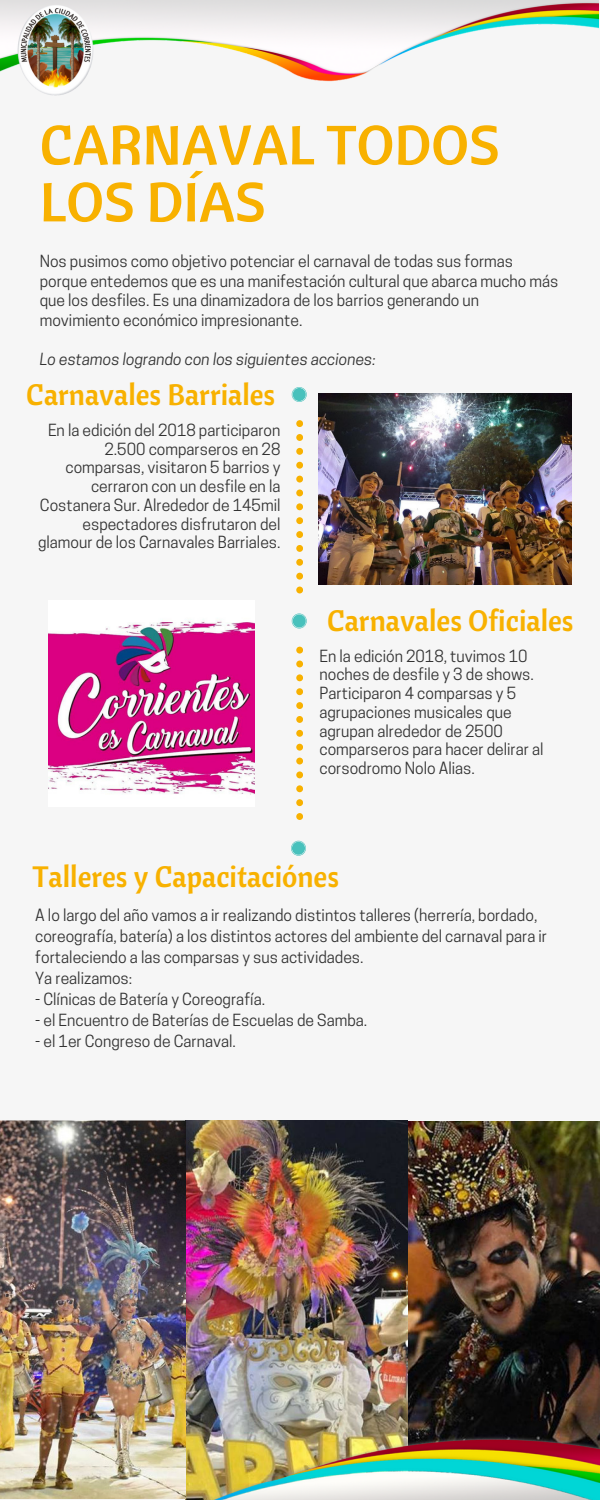
<style>
.page{position:relative;width:600px;height:1500px;background:#f6f6f6}
.page>*{position:absolute;margin:0;border:0;box-sizing:border-box;transform-origin:0 0}
.t1{font:55px/57px "Cantora One";color:#f8b100}
.t2{font:29.5px "Cantora One";color:#f8b100}
.t3{font:15.7px/18.8px "Cooper Hewitt";color:#323232}
.t4{font:italic 15.7px "Cooper Hewitt";color:#323232}
</style>
<div class="page">
<img style="left:408px;top:1121px;width:192px;height:270px">
<div style="left:296px;top:490px;width:7px;height:6px;background:#f8b100;border-radius:50%"></div>
<div style="left:296px;top:503px;width:7px;height:7px;background:#f8b100;border-radius:50%"></div>
<div style="left:296px;top:476px;width:7px;height:7px;background:#f8b100;border-radius:50%"></div>
<div style="left:296px;top:531px;width:7px;height:7px;background:#f8b100;border-radius:50%"></div>
<svg style="left:296px;top:420px;width:7px;height:7px"></svg>
<div style="left:296px;top:545px;width:7px;height:7px;background:#f8b100;border-radius:50%"></div>
<div style="left:296px;top:434px;width:7px;height:7px;background:#f8b100;border-radius:50%"></div>
<div style="left:296px;top:448px;width:7px;height:7px;background:#f8b100;border-radius:50%"></div>
<div style="left:296px;top:462px;width:7px;height:7px;background:#f8b100;border-radius:50%"></div>
<div style="left:296px;top:517px;width:7px;height:7px;background:#f8b100;border-radius:50%"></div>
<div style="left:296px;top:573px;width:7px;height:7px;background:#f8b100;border-radius:50%"></div>
<div style="left:296px;top:587px;width:7px;height:6px;background:#f8b100;border-radius:50%"></div>
<div style="left:296px;top:559px;width:7px;height:7px;background:#f8b100;border-radius:50%"></div>
<svg style="left:292px;top:387px;width:15px;height:15px"></svg>
<div style="left:293px;top:388px;width:13px;height:13px;background:#48c1bc;border-radius:50%"></div>
<div style="left:296px;top:716px;width:7px;height:7px;background:#f8b100;border-radius:50%"></div>
<div style="left:296px;top:730px;width:7px;height:7px;background:#f8b100;border-radius:50%"></div>
<div style="left:296px;top:702px;width:7px;height:7px;background:#f8b100;border-radius:50%"></div>
<div style="left:296px;top:758px;width:7px;height:7px;background:#f8b100;border-radius:50%"></div>
<svg style="left:296px;top:647px;width:7px;height:7px"></svg>
<div style="left:296px;top:771px;width:7px;height:7px;background:#f8b100;border-radius:50%"></div>
<div style="left:296px;top:661px;width:7px;height:6px;background:#f8b100;border-radius:50%"></div>
<div style="left:296px;top:674px;width:7px;height:7px;background:#f8b100;border-radius:50%"></div>
<div style="left:296px;top:688px;width:7px;height:7px;background:#f8b100;border-radius:50%"></div>
<div style="left:296px;top:744px;width:7px;height:7px;background:#f8b100;border-radius:50%"></div>
<div style="left:296px;top:799px;width:7px;height:7px;background:#f8b100;border-radius:50%"></div>
<div style="left:296px;top:813px;width:7px;height:7px;background:#f8b100;border-radius:50%"></div>
<div style="left:296px;top:785px;width:7px;height:7px;background:#f8b100;border-radius:50%"></div>
<svg style="left:292px;top:614px;width:15px;height:14px"></svg>
<div style="left:293px;top:614px;width:13px;height:14px;background:#48c1bc;border-radius:50%"></div>
<svg style="left:291px;top:841px;width:15px;height:15px"></svg>
<div style="left:292px;top:842px;width:13px;height:13px;background:#48c1bc;border-radius:50%"></div>
<img style="left:0;top:0;width:599px;height:96px">
<img style="left:186px;top:1120px;width:222px;height:271px">
<img style="left:30px;top:1391px;width:570px;height:109px">
<img style="left:319px;top:394px;width:253px;height:190px">
<img style="left:49px;top:621px;width:206px;height:174px">
<img style="left:0;top:1120px;width:186px;height:378px">
<h1 class="t1" style="left:40px;top:115px;width:462px">CARNAVAL TODOS<br>LOS DÍAS</h1>
<p class="t3" style="left:40px;top:254px;width:520px;line-height:19.5px">Nos pusimos como objetivo potenciar el carnaval de todas sus formas porque entedemos que es una manifestación cultural que abarca mucho más que los desfiles. Es una dinamizadora de los barrios generando un movimiento económico impresionante.</p>
<p class="t4" style="left:40px;top:353px;width:338px">Lo estamos logrando con los siguientes acciones:</p>
<h2 class="t2" style="left:26px;top:376px;width:250px">Carnavales Barriales</h2>
<p class="t3" style="left:38px;top:422px;width:244px;text-align:right">En la edición del 2018 participaron<br>2.500 comparseros en 28 comparsas, visitaron 5 barrios y cerraron con un desfile en la<br>Costanera Sur. Alrededor de 145mil espectadores disfrutaron del glamour de los Carnavales Barriales.</p>
<h2 class="t2" style="left:327px;top:601px;width:248px">Carnavales Oficiales</h2>
<p class="t3" style="left:320px;top:648px;width:226px">En la edición 2018, tuvimos 10 noches de desfile y 3 de shows.<br>Participaron 4 comparsas y 5 agrupaciones musicales que agrupan alrededor de 2500 comparseros para hacer delirar al corsodromo Nolo Alias.</p>
<h2 class="t2" style="left:32px;top:857px;width:308px">Talleres y Capacitaciónes</h2>
<p class="t3" style="left:35px;top:907px;width:513px;line-height:21px">A lo largo del año vamos a ir realizando distintos talleres (herrería, bordado, coreografía, batería) a los distintos actores del ambiente del carnaval para ir fortaleciendo a las comparsas y sus actividades.<br>Ya realizamos:</p>
<p class="t3" style="left:35px;top:992px;width:231px">- Clínicas de Batería y Coreografía.</p>
<p class="t3" style="left:35px;top:1013px;width:334px">- el Encuentro de Baterías de Escuelas de Samba.</p>
<p class="t3" style="left:35px;top:1034px;width:202px">- el 1er Congreso de Carnaval.</p>
</div>
